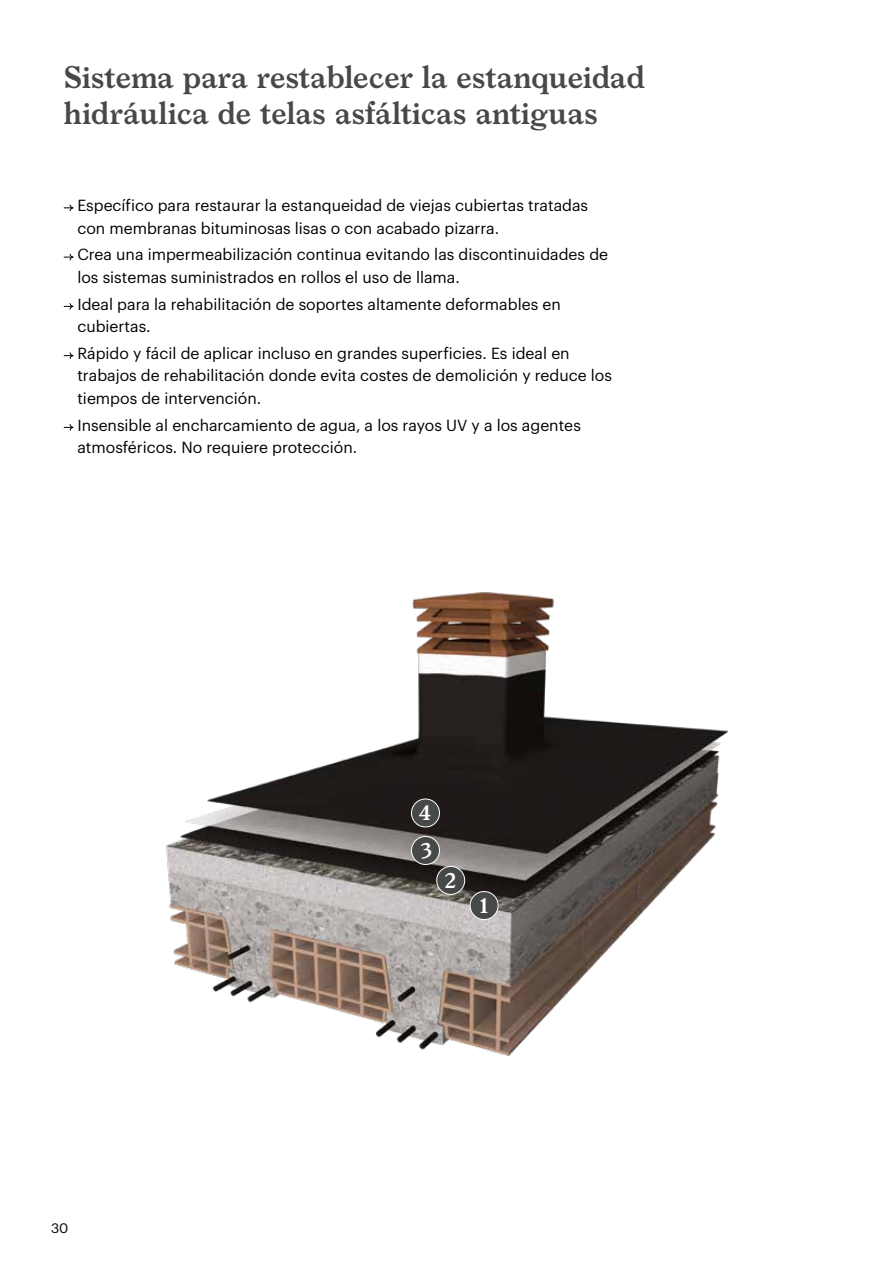
<style>
.page{position:relative;width:893px;height:1263px;background:#fff}
.page>*{position:absolute;margin:0;border:0;box-sizing:border-box;transform-origin:0 0}
.t1{font:600 30px/36px "Larish Neue";letter-spacing:-.01em;color:#474949}
.t2{font:600 20.55px "Larish Neue";color:#fff}
.t3{font:15.75px/22.5px "Graphik";color:#000}
.t4{font:13.5px "Graphik";color:#000}
</style>
<div class="page">
<img style="left:166px;top:592px;width:562px;height:464px">
<div style="left:437px;top:866px;width:28px;height:28px;background:#474949;border-radius:50%"></div>
<div style="left:436px;top:866px;width:29px;height:29px;border:1px solid #fff;border-radius:50%"></div>
<div style="left:411px;top:836px;width:28px;height:28px;background:#474949;border-radius:50%"></div>
<div style="left:411px;top:836px;width:29px;height:29px;border:1px solid #fff;border-radius:50%"></div>
<div style="left:411px;top:799px;width:28px;height:28px;background:#474949;border-radius:50%"></div>
<div style="left:411px;top:798px;width:29px;height:29px;border:1px solid #fff;border-radius:50%"></div>
<div style="left:470px;top:891px;width:28px;height:28px;background:#474949;border-radius:50%"></div>
<div style="left:470px;top:891px;width:29px;height:29px;border:1px solid #fff;border-radius:50%"></div>
<svg style="left:64px;top:204px;width:10px;height:7px"></svg>
<svg style="left:64px;top:253px;width:10px;height:8px"></svg>
<svg style="left:64px;top:303px;width:10px;height:7px"></svg>
<svg style="left:64px;top:352px;width:10px;height:7px"></svg>
<svg style="left:64px;top:424px;width:10px;height:7px"></svg>
<h1 class="t1" style="left:64px;top:56px;width:583px">Sistema para restablecer la estanqueidad hidráulica de telas asfálticas antiguas</h1>
<p class="t3" style="left:77px;top:193px;width:512px">Específico para restaurar la estanqueidad de viejas cubiertas tratadas con membranas bituminosas lisas o con acabado pizarra.</p>
<p class="t3" style="left:77px;top:242px;width:532px">Crea una impermeabilización continua evitando las discontinuidades de los sistemas suministrados en rollos el uso de llama.</p>
<p class="t3" style="left:77px;top:291px;width:485px">Ideal para la rehabilitación de soportes altamente deformables en cubiertas.</p>
<p class="t3" style="left:77px;top:340px;width:536px">Rápido y fácil de aplicar incluso en grandes superficies. Es ideal en trabajos de rehabilitación donde evita costes de demolición y reduce los tiempos de intervención.</p>
<p class="t3" style="left:77px;top:412px;width:505px">Insensible al encharcamiento de agua, a los rayos UV y a los agentes atmosféricos. No requiere protección.</p>
<h2 class="t2" style="left:419px;top:797px;width:14px">4</h2>
<p class="t4" style="left:51px;top:1218px;width:19px">30</p>
<h2 class="t2" style="left:421px;top:834px;width:13px">3</h2>
<h2 class="t2" style="left:445px;top:864px;width:13px">2</h2>
<h2 class="t2" style="left:479px;top:889px;width:11px">1</h2>
</div>
